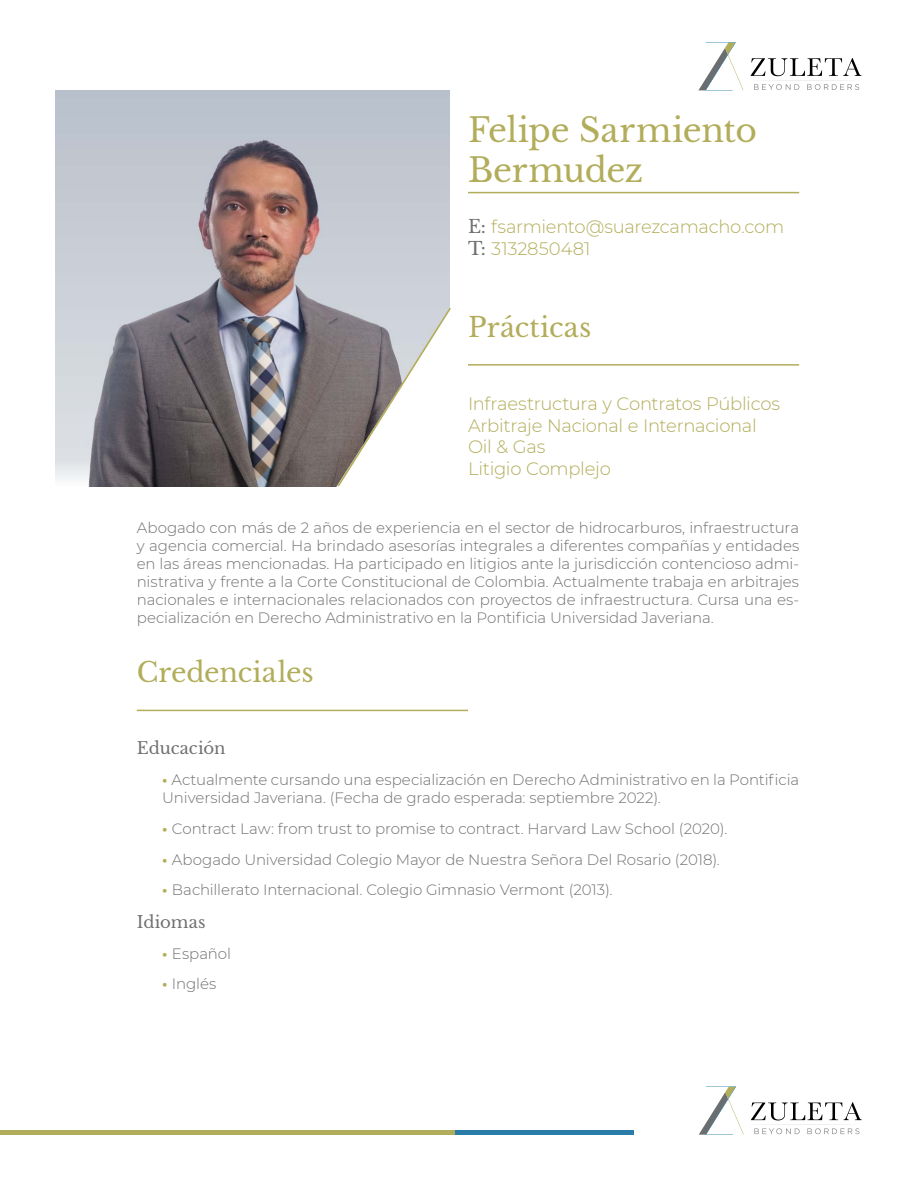
<style>
.page{position:relative;width:918px;height:1188px;background:#fff}
.page>*{position:absolute;margin:0;border:0;box-sizing:border-box;transform-origin:0 0}
.t1{font:33px/39.6px "Libre Baskerville";letter-spacing:-.01em;color:#b2ad5a}
.t2{font:27px "Libre Baskerville";color:#b2ad5a}
.t3{font:300 18px/21.6px "Montserrat";letter-spacing:-.015em;color:#b2ad5a}
.t4{font:16.5px "Libre Baskerville";letter-spacing:-.005em;color:#717070}
.t5{font:300 15px/18px "Montserrat";letter-spacing:-.005em;color:#717070}
.s1{font-family:"Libre Baskerville";font-weight:400;color:#717070}
.s2{font-weight:700;color:#b2ad5a}
</style>
<div class="page">
<img style="left:55px;top:90px;width:395px;height:396px">
<svg style="left:698px;top:42px;width:164px;height:48px"></svg>
<svg style="left:337px;top:308px;width:114px;height:178px"></svg>
<hr style="left:468px;top:192px;width:331px;height:1px;background:#b2ad5a">
<hr style="left:468px;top:364px;width:331px;height:2px;background:#b2ad5a">
<hr style="left:137px;top:710px;width:331px;height:1px;background:#b2ad5a">
<svg style="left:699px;top:1086px;width:163px;height:49px"></svg>
<div style="left:0;top:1130px;width:455px;height:5px;background:#b2ad5a"></div>
<div style="left:455px;top:1130px;width:179px;height:5px;background:#297da8"></div>
<h1 class="t1" style="left:468px;top:111px;width:290px">Felipe Sarmiento<br>Bermudez</h1>
<p class="t3" style="left:468px;top:215px;width:318px"><span class="s1">E:</span> fsarmiento@suarezcamacho.com<br><span class="s1">T:</span> 3132850481</p>
<h2 class="t2" style="left:468px;top:311px;width:125px">Prácticas</h2>
<p class="t3" style="left:468px;top:392px;width:314px">Infraestructura y Contratos Públicos<br>Arbitraje Nacional e Internacional<br>Oil &amp; Gas<br>Litigio Complejo</p>
<p class="t5" style="left:137px;top:519px;width:664px;text-align:justify">Abogado con más de 2 años de experiencia en el sector de hidrocarburos, infraestructura y agencia comercial. Ha brindado asesorías integrales a diferentes compañías y entidades en las áreas mencionadas. Ha participado en litigios ante la jurisdicción contencioso admi&shy;nistrativa y frente a la Corte Constitucional de Colombia. Actualmente trabaja en arbitrajes nacionales e internacionales relacionados con proyectos de infraestructura. Cursa una es&shy;pecialización en Derecho Administrativo en la Pontificia Universidad Javeriana.</p>
<h2 class="t2" style="left:137px;top:656px;width:179px">Credenciales</h2>
<p class="t4" style="left:137px;top:738px;width:90px">Educación</p>
<p class="t5" style="left:162px;top:770px;width:638px"><span class="s2">•</span> Actualmente cursando una especialización en Derecho Administrativo en la Pontificia<br>Universidad Javeriana. (Fecha de grado esperada: septiembre 2022).</p>
<p class="t5" style="left:162px;top:819px;width:567px"><span class="s2">•</span> Contract Law: from trust to promise to contract. Harvard Law School (2020).</p>
<p class="t5" style="left:162px;top:850px;width:559px"><span class="s2">•</span> Abogado Universidad Colegio Mayor de Nuestra Señora Del Rosario (2018).</p>
<p class="t5" style="left:162px;top:881px;width:452px"><span class="s2">•</span> Bachillerato Internacional. Colegio Gimnasio Vermont (2013).</p>
<p class="t4" style="left:137px;top:912px;width:71px">Idiomas</p>
<p class="t5" style="left:162px;top:944px;width:70px"><span class="s2">•</span> Español</p>
<p class="t5" style="left:162px;top:975px;width:55px"><span class="s2">•</span> Inglés</p>
</div>
